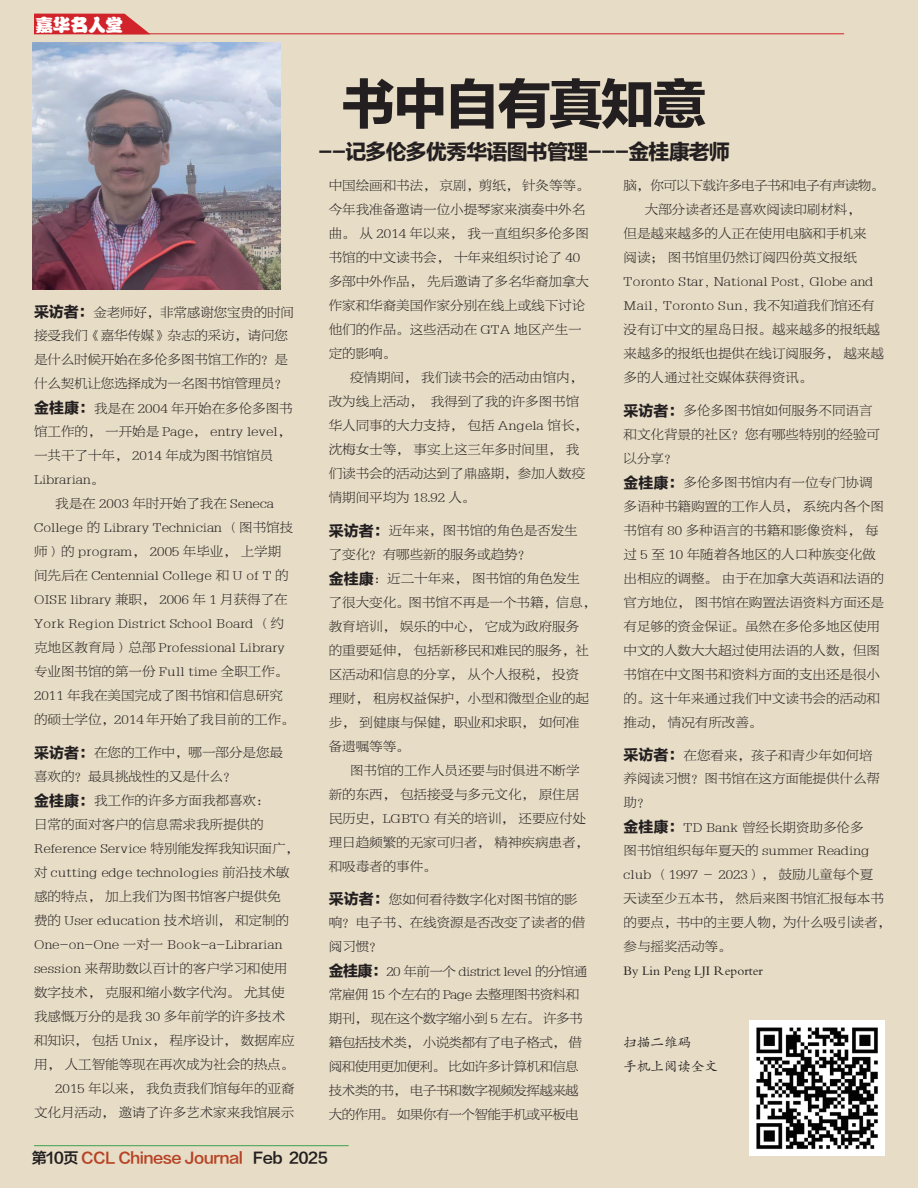
<style>
.page{position:relative;width:918px;height:1188px;background:#e7dcc5}
.page>*{position:absolute;margin:0;border:0;box-sizing:border-box;transform-origin:0 0}
.t1{font:54px "FZLTDHJW GB1 0";letter-spacing:-.04em;color:#231f20}
.t2{font:21px "FZLTDHJW GB1 0";letter-spacing:-.04em;color:#231f20}
.t3{font:17.55px "FZPWK GBK1 0";color:#fff}
.t4{font:15px "FZLTZCHJW GB1 0";letter-spacing:-.04em;color:#b64325}
.t5{font:13.5px/24px "FZBYSJW GB1 0";color:#231f20}
.t6{font:13.5px/24px "FZBYSJW GB1 0";letter-spacing:-.04em;color:#231f20}
.t7{font:13.5px/24px "FZKTK GBK1 0";color:#231f20}
.s1{font-family:"FZLTDHJW GB1 0";font-size:15px}
.s2{color:#231f20}
</style>
<div class="page">
<svg style="left:34px;top:14px;width:117px;height:20px;background:#d3383b"></svg>
<hr style="left:93px;top:34px;width:751px;height:1px;background:#d1232a">
<hr style="left:34px;top:1145px;width:315px;height:1px;background:#3ea14f">
<img style="left:33px;top:43px;width:248px;height:246px">
<img style="left:749px;top:1020px;width:135px;height:135px">
<p class="t3" style="left:35px;top:13px;width:89px">嘉华名人堂</p>
<p class="t5" style="left:34px;top:301px;width:262px"><span class="s1">采访者：</span>金老师好，非常感谢您宝贵的时间接受我们《嘉华传媒》杂志的采访，请问您是什么时候开始在多伦多图书馆工作的？是什么契机让您选择成为一名图书馆管理员？<span class="s1">金桂康：</span>我是在 2004 年开始在多伦多图书</p>
<p class="t5" style="left:34px;top:420px;width:259px">馆工作的， 一开始是 Page， entry level，一共干了十年， 2014 年成为图书馆馆员<br>Librarian。</p>
<p class="t5" style="left:34px;top:492px;width:262px;text-indent:21px">我是在 2003 年时开始了我在 Seneca<br>College 的 Library Technician （图书馆技师）的 program， 2005 年毕业， 上学期间先后在 Centennial College 和 U of T 的<br>OISE library 兼职， 2006 年 1 月获得了在<br>York Region District School Board （约克地区教育局）总部 Professional Library专业图书馆的第一份 Full time 全职工作。<br>2011 年我在美国完成了图书馆和信息研究的硕士学位， 2014 年开始了我目前的工作。</p>
<p class="t5" style="left:34px;top:741px;width:250px;line-height:23.2px"><span class="s1">采访者：</span>在您的工作中，哪一部分是您最喜欢的？最具挑战性的又是什么？</p>
<p class="t5" style="left:34px;top:789px;width:237px"><span class="s1">金桂康：</span>我工作的许多方面我都喜欢：</p>
<p class="t5" style="left:34px;top:812px;width:231px">日常的面对客户的信息需求我所提供的</p>
<p class="t5" style="left:34px;top:836px;width:267px">Reference Service 特别能发挥我知识面广，</p>
<p class="t5" style="left:34px;top:860px;width:257px">对 cutting edge technologies 前沿技术敏</p>
<p class="t5" style="left:34px;top:884px;width:248px">感的特点， 加上我们为图书馆客户提供免</p>
<p class="t5" style="left:34px;top:908px;width:257px">费的 User education 技术培训， 和定制的</p>
<p class="t5" style="left:34px;top:932px;width:250px">One-on-One 一对一 Book-a-Librarian</p>
<p class="t5" style="left:34px;top:956px;width:255px">session 来帮助数以百计的客户学习和使用</p>
<p class="t5" style="left:34px;top:980px;width:252px">数字技术， 克服和缩小数字代沟。 尤其使</p>
<p class="t5" style="left:34px;top:1004px;width:253px">我感慨万分的是我 30 多年前学的许多技术</p>
<p class="t5" style="left:34px;top:1028px;width:262px">和知识， 包括 Unix， 程序设计， 数据库应</p>
<p class="t5" style="left:34px;top:1052px;width:262px">用， 人工智能等现在再次成为社会的热点。</p>
<p class="t5" style="left:55px;top:1076px;width:241px">2015 年以来， 我负责我们馆每年的亚裔</p>
<p class="t5" style="left:34px;top:1100px;width:262px">文化月活动， 邀请了许多艺术家来我馆展示</p>
<h1 class="t1" style="left:342px;top:74px;width:367px">书中自有真知意</h1>
<h2 class="t2" style="left:318px;top:140px;width:413px">--记多伦多优秀华语图书管理---金桂康老师</h2>
<p class="t5" style="left:329px;top:174px;width:262px">中国绘画和书法， 京剧，剪纸， 针灸等等。今年我准备邀请一位小提琴家来演奏中外名曲。 从 2014 年以来， 我一直组织多伦多图书馆的中文读书会， 十年来组织讨论了 40多部中外作品， 先后邀请了多名华裔加拿大作家和华裔美国作家分别在线上或线下讨论他们的作品。这些活动在 GTA 地区产生一定的影响。</p>
<p class="t5" style="left:329px;top:366px;width:261px;text-indent:21px">疫情期间， 我们读书会的活动由馆内，改为线上活动， 我得到了我的许多图书馆华人同事的大力支持， 包括 Angela 馆长，沈梅女士等， 事实上这三年多时间里， 我们读书会的活动达到了鼎盛期，参加人数疫情期间平均为 18.92 人。</p>
<p class="t5" style="left:329px;top:519px;width:250px;line-height:23.2px"><span class="s1">采访者：</span>近年来，图书馆的角色是否发生了变化？有哪些新的服务或趋势？</p>
<p class="t5" style="left:329px;top:567px;width:269px"><span class="s1">金桂康</span>：近二十年来， 图书馆的角色发生了很大变化。图书馆不再是一个书籍，信息，教育培训， 娱乐的中心， 它成为政府服务<br>的重要延伸， 包括新移民和难民的服务，社区活动和信息的分享， 从个人报税， 投资<br>理财， 租房权益保护，小型和微型企业的起步， 到健康与保健，职业和求职， 如何准<br>备遗嘱等等。</p>
<p class="t5" style="left:329px;top:758px;width:262px;text-indent:21px">图书馆的工作人员还要与时俱进不断学新的东西， 包括接受与多元文化， 原住居民历史，LGBTQ 有关的培训， 还要应付处理日趋频繁的无家可归者， 精神疾病患者，和吸毒者的事件。</p>
<p class="t5" style="left:329px;top:888px;width:260px"><span class="s1">采访者：</span>您如何看待数字化对图书馆的影响？电子书、在线资源是否改变了读者的借阅习惯？<br><span class="s1">金桂康：</span>20 年前一个 district level 的分馆通</p>
<p class="t6" style="left:329px;top:983px;width:255px">常雇佣 15 个左右的 Page 去整理图书资料和期刊， 现在这个数字缩小到 5 左右。 许多书籍包括技术类， 小说类都有了电子格式， 借阅和使用更加便利。 比如许多计算机和信息技术类的书， 电子书和数字视频发挥越来越大的作用。 如果你有一个智能手机或平板电</p>
<p class="t6" style="left:624px;top:174px;width:262px">脑， 你可以下载许多电子书和电子有声读物。</p>
<p class="t5" style="left:645px;top:198px;width:217px">大部分读者还是喜欢阅读印刷材料，</p>
<p class="t5" style="left:624px;top:222px;width:244px">但是越来越多的人正在使用电脑和手机来</p>
<p class="t5" style="left:624px;top:246px;width:235px">阅读； 图书馆里仍然订阅四份英文报纸</p>
<p class="t5" style="left:624px;top:270px;width:251px">Toronto Star, National Post, Globe and</p>
<p class="t5" style="left:624px;top:294px;width:253px">Mail, Toronto Sun, 我不知道我们馆还有</p>
<p class="t5" style="left:624px;top:318px;width:258px">没有订中文的星岛日报。越来越多的报纸越</p>
<p class="t5" style="left:624px;top:342px;width:262px">来越多的报纸也提供在线订阅服务， 越来越</p>
<p class="t5" style="left:624px;top:366px;width:190px">多的人通过社交媒体获得资讯。</p>
<p class="t5" style="left:624px;top:399px;width:258px"><span class="s1">采访者：</span>多伦多图书馆如何服务不同语言和文化背景的社区？您有哪些特别的经验可以分享？<br><span class="s1">金桂康：</span>多伦多图书馆内有一位专门协调</p>
<p class="t5" style="left:624px;top:494px;width:262px">多语种书籍购置的工作人员， 系统内各个图书馆有 80 多种语言的书籍和影像资料， 每过 5 至 10 年随着各地区的人口种族变化做出相应的调整。 由于在加拿大英语和法语的官方地位， 图书馆在购置法语资料方面还是有足够的资金保证。虽然在多伦多地区使用中文的人数大大超过使用法语的人数，但图书馆在中文图书和资料方面的支出还是很小的。这十年来通过我们中文读书会的活动和推动， 情况有所改善。</p>
<p class="t5" style="left:624px;top:744px;width:258px"><span class="s1">采访者：</span>在您看来，孩子和青少年如何培养阅读习惯？图书馆在这方面能提供什么帮助？<br><span class="s1">金桂康：</span>TD Bank 曾经长期资助多伦多</p>
<p class="t5" style="left:624px;top:839px;width:269px">图书馆组织每年夏天的 summer Reading club （1997 － 2023）， 鼓励儿童每个夏<br>天读至少五本书， 然后来图书馆汇报每本书的要点，书中的主要人物，为什么吸引读者，参与摇奖活动等。</p>
<p class="t7" style="left:624px;top:959px;width:141px">By Lin Peng LJI Reporter</p>
<p class="t7" style="left:624px;top:1031px;width:96px">扫描二维码<br>手机上阅读全文</p>
<p class="t4" style="left:32px;top:1149px;width:297px"><span class="s2">第10页</span> CCL Chinese Journal <span class="s2">Feb 2025</span></p>
</div>
